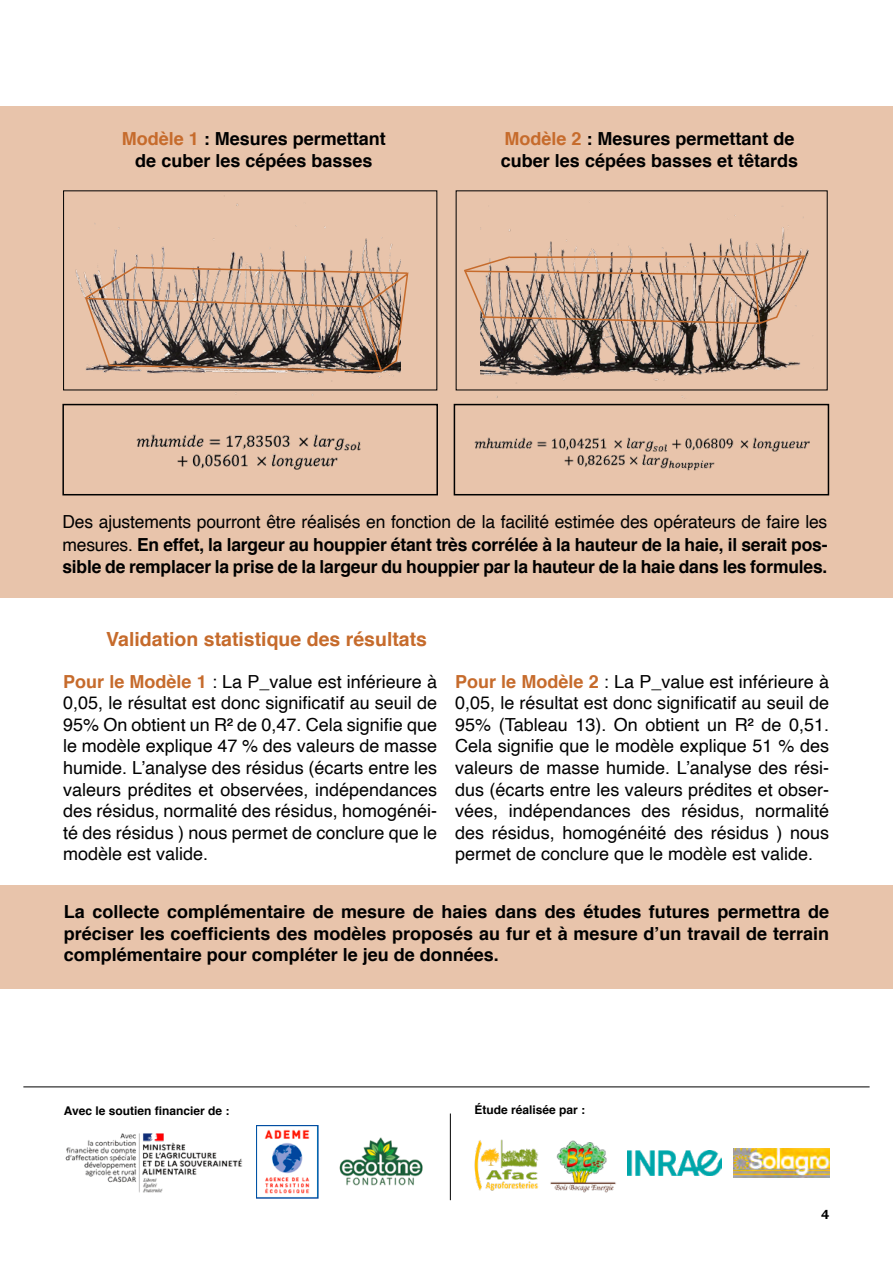
<style>
.page{position:relative;width:893px;height:1263px;background:#fff}
.page>*{position:absolute;margin:0;border:0;box-sizing:border-box;transform-origin:0 0}
.t1{font:700 19.5px "Helvetica";color:#c66b2c}
.t2{font:18px/21.6px "Helvetica";color:#000;text-align:justify}
.t3{font:700 18px/21.6px "Helvetica";color:#000;text-align:justify}
.t4{font:700 13.5px "Faune Text";color:#000}
.t5{font:700 12px "Helvetica";color:#000}
.s1{color:#c66b2c}
.s2{font-weight:400}
.s3{font-weight:700;color:#c66b2c}
</style>
<div class="page">
<div style="left:0;top:106px;width:893px;height:492px;background:#e8c4ab"></div>
<div style="left:0;top:885px;width:893px;height:104px;background:#e8c4ab"></div>
<img style="left:474px;top:437px;width:336px;height:34px">
<img style="left:126px;top:403px;width:255px;height:93px">
<div style="left:62px;top:404px;width:376px;height:91px;border:2px solid #000"></div>
<div style="left:454px;top:404px;width:375px;height:91px;border:2px solid #000"></div>
<img style="left:73px;top:195px;width:327px;height:201px">
<img style="left:480px;top:206px;width:336px;height:193px">
<svg style="left:84px;top:265px;width:325px;height:108px"></svg>
<svg style="left:464px;top:255px;width:343px;height:70px"></svg>
<hr style="left:23px;top:1086px;width:847px;height:1px;background:#000">
<img style="left:65px;top:1133px;width:178px;height:60px">
<img style="left:339px;top:1137px;width:84px;height:49px">
<img style="left:734px;top:1149px;width:95px;height:28px">
<img style="left:474px;top:1139px;width:64px;height:52px">
<img style="left:550px;top:1140px;width:66px;height:53px">
<img style="left:627px;top:1151px;width:94px;height:24px">
<hr style="left:450px;top:1113px;width:1px;height:87px;background:#000">
<img style="left:256px;top:1125px;width:62px;height:73px">
<p class="t3" style="left:122px;top:128px;width:266px;text-align:center"><span class="s1">Modèle 1</span> : Mesures permettant de cuber les cépées basses</p>
<p class="t3" style="left:501px;top:128px;width:299px"><span class="s1">Modèle 2</span> : Mesures permettant de cuber les cépées basses et têtards</p>
<p class="t3" style="left:62px;top:511px;width:766px;line-height:22.5px"><span class="s2">Des ajustements pourront être réalisés en fonction de la facilité estimée des opérateurs de faire les mesures.</span> En effet, la largeur au houppier étant très corrélée à la hauteur de la haie, il serait pos&shy;sible de remplacer la prise de la largeur du houppier par la hauteur de la haie dans les formules.</p>
<p class="t1" style="left:106px;top:623px;width:322px">Validation statistique des résultats</p>
<p class="t2" style="left:63px;top:671px;width:376px"><span class="s3">Pour le Modèle 1</span> : La P_value est inférieure à 0,05, le résultat est donc significatif au seuil de 95% On obtient un R² de 0,47. Cela signifie que le modèle explique 47 % des valeurs de masse humide. L’analyse des résidus (écarts entre les valeurs prédites et observées, indépendances des résidus, normalité des résidus, homogénéi&shy;té des résidus ) nous permet de conclure que le modèle est valide.</p>
<p class="t2" style="left:455px;top:671px;width:376px"><span class="s3">Pour le Modèle 2</span> : La P_value est inférieure à 0,05, le résultat est donc significatif au seuil de 95% (Tableau 13). On obtient un R² de 0,51.<br>Cela signifie que le modèle explique 51 % des valeurs de masse humide. L’analyse des rési&shy;dus (écarts entre les valeurs prédites et obser&shy;vées, indépendances des résidus, normalité des résidus, homogénéité des résidus ) nous permet de conclure que le modèle est valide.</p>
<p class="t3" style="left:64px;top:901px;width:767px">La collecte complémentaire de mesure de haies dans des études futures permettra de préciser les coefficients des modèles proposés au fur et à mesure d’un travail de terrain complémentaire pour compléter le jeu de données.</p>
<p class="t5" style="left:64px;top:1101px;width:167px">Avec le soutien financier de :</p>
<p class="t5" style="left:474px;top:1100px;width:112px">Étude réalisée par :</p>
<p class="t4" style="left:821px;top:1205px;width:10px">4</p>
</div>
